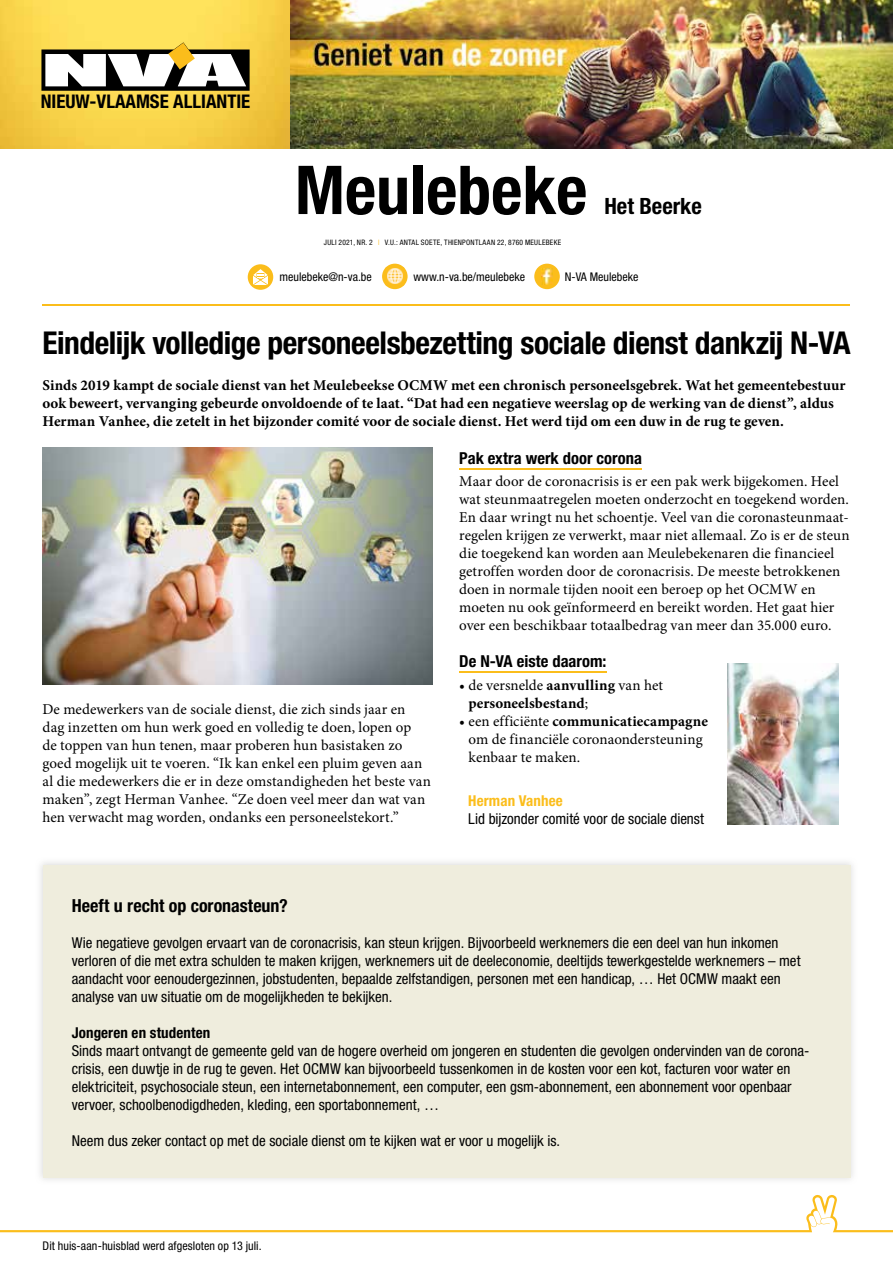
<style>
.page{position:relative;width:893px;height:1263px;background:#fff}
.page>*{position:absolute;margin:0;border:0;box-sizing:border-box;transform-origin:0 0}
.t1{font:700 condensed 67.5px "Helvetica Neue LT Std";color:#000}
.t2{font:700 condensed 31.5px "Helvetica Neue LT Std";letter-spacing:-.015em;color:#000}
.t3{font:700 condensed 22.5px "Helvetica Neue LT Std";color:#000}
.t4{font:700 condensed 18.9px "Helvetica Neue LT Std";color:#000}
.t5{font:700 condensed 18px "Helvetica Neue LT Std";color:#000}
.t6{font:700 condensed 16.5px "Helvetica Neue LT Std";color:#000}
.t7{font:15px/18px "Minion Pro";color:#000}
.t8{font:condensed 15px/18px "Helvetica Neue LT Std";color:#000}
.t9{font:700 15px/18px "Minion Pro";color:#000}
.t10{font:700 condensed 15px "Helvetica Neue LT Std";letter-spacing:.005em;color:#000}
.t11{font:700 condensed 15px "Helvetica Neue LT Std";letter-spacing:.005em;color:#fbbd1b}
.t12{font:condensed 12px "Helvetica Neue LT Std";color:#000}
.t13{font:condensed 7.5px "Helvetica Neue LT Std";letter-spacing:.035em;color:#000}
.s1{font-weight:300;color:#fbbd1b}
.s2{font-weight:400}
.s3{font-weight:700}
</style>
<div class="page">
<img style="left:289px;top:0;width:604px;height:149px">
<hr style="left:459px;top:468px;width:183px;height:1px;background:#fbbd1b">
<hr style="left:459px;top:672px;width:148px;height:1px;background:#fbbd1b">
<img style="left:43px;top:447px;width:389px;height:237px">
<img style="left:727px;top:664px;width:112px;height:160px">
<div style="left:40px;top:862px;width:813px;height:318px;background:#efefef"></div>
<div style="left:43px;top:865px;width:807px;height:313px;background:#efeddd"></div>
<hr style="left:43px;top:305px;width:807px;height:1px;background:#fbbd1b">
<div style="left:382px;top:264px;width:26px;height:25px;background:#fbbd1b;border-radius:50%"></div>
<img style="left:385px;top:267px;width:19px;height:19px">
<div style="left:248px;top:264px;width:25px;height:26px;background:#fbbd1b;border-radius:50%"></div>
<svg style="left:253px;top:269px;width:15px;height:16px"></svg>
<div style="left:534px;top:264px;width:26px;height:25px;background:#fbbd1b;border-radius:50%"></div>
<img style="left:541px;top:268px;width:12px;height:16px">
<svg style="left:0;top:1195px;width:893px;height:37px"></svg>
<svg style="left:0;top:0;width:289px;height:149px"></svg>
<svg style="left:41px;top:42px;width:209px;height:49px"></svg>
<p class="t4" style="left:41px;top:90px;width:211px">NIEUW-VLAAMSE ALLIANTIE</p>
<h1 class="t1" style="left:295px;top:149px;width:294px">Meulebeke</h1>
<p class="t13" style="left:324px;top:238px;width:239px">JULI 2021, NR. 2 <span class="s1">I</span> V.U.: ANTAL SOETE, THIENPONTLAAN 22, 8760 MEULEBEKE</p>
<h3 class="t3" style="left:604px;top:192px;width:99px">Het Beerke</h3>
<p class="t12" style="left:280px;top:270px;width:94px">meulebeke@n-va.be</p>
<p class="t12" style="left:413px;top:270px;width:113px">www.n-va.be/meulebeke</p>
<p class="t12" style="left:565px;top:270px;width:75px">N-VA Meulebeke</p>
<h2 class="t2" style="left:43px;top:324px;width:809px">Eindelijk volledige personeelsbezetting sociale dienst dankzij N-VA</h2>
<p class="t9" style="left:43px;top:376px;width:805px">Sinds 2019 kampt de sociale dienst van het Meulebeekse OCMW met een chronisch personeelsgebrek. Wat het gemeentebestuur ook beweert, vervanging gebeurde onvoldoende of te laat. “Dat had een negatieve weerslag op de werking van de dienst”, aldus<br>Herman Vanhee, die zetelt in het bijzonder comité voor de sociale dienst. Het werd tijd om een duw in de rug te geven.</p>
<p class="t7" style="left:43px;top:700px;width:390px">De medewerkers van de sociale dienst, die zich sinds jaar en dag inzetten om hun werk goed en volledig te doen, lopen op<br>de toppen van hun tenen, maar proberen hun basistaken zo goed mogelijk uit te voeren. “Ik kan enkel een pluim geven aan al die medewerkers die er in deze omstandigheden het beste van maken”, zegt Herman Vanhee. “Ze doen veel meer dan wat van hen verwacht mag worden, ondanks een personeelstekort.”</p>
<p class="t6" style="left:459px;top:448px;width:184px">Pak extra werk door corona</p>
<p class="t7" style="left:459px;top:472px;width:392px">Maar door de coronacrisis is er een pak werk bijgekomen. Heel wat steunmaatregelen moeten onderzocht en toegekend worden.<br>En daar wringt nu het schoentje. Veel van die coronasteunmaat&shy;regelen krijgen ze verwerkt, maar niet allemaal. Zo is er de steun die toegekend kan worden aan Meulebekenaren die financieel getroffen worden door de coronacrisis. De meeste betrokkenen doen in normale tijden nooit een beroep op het OCMW en moeten nu ook geïnformeerd en bereikt worden. Het gaat hier over een beschikbaar totaalbedrag van meer dan 35.000 euro.</p>
<p class="t6" style="left:459px;top:652px;width:149px">De N-VA eiste daarom:</p>
<p class="t9" style="left:468px;top:676px;width:196px;text-indent:-9px"><span class="s2">• de versnelde</span> aanvulling <span class="s2">van het </span>personeelsbestand<span class="s2">;</span></p>
<p class="t7" style="left:468px;top:712px;width:241px;text-indent:-9px">• een efficiënte <span class="s3">communicatiecampagne </span>om de financiële coronaondersteuning kenbaar te maken.</p>
<p class="t11" style="left:468px;top:792px;width:96px">Herman Vanhee</p>
<p class="t8" style="left:468px;top:810px;width:237px">Lid bijzonder comité voor de sociale dienst</p>
<p class="t5" style="left:72px;top:894px;width:218px">Heeft u recht op coronasteun?</p>
<p class="t8" style="left:72px;top:933px;width:730px">Wie negatieve gevolgen ervaart van de coronacrisis, kan steun krijgen. Bijvoorbeeld werknemers die een deel van hun inkomen verloren of die met extra schulden te maken krijgen, werknemers uit de deeleconomie, deeltijds tewerkgestelde werknemers – met aandacht voor eenoudergezinnen, jobstudenten, bepaalde zelfstandigen, personen met een handicap, … Het OCMW maakt een analyse van uw situatie om de mogelijkheden te bekijken.</p>
<p class="t10" style="left:72px;top:1023px;width:140px">Jongeren en studenten</p>
<p class="t8" style="left:72px;top:1041px;width:739px">Sinds maart ontvangt de gemeente geld van de hogere overheid om jongeren en studenten die gevolgen ondervinden van de corona&shy;crisis, een duwtje in de rug te geven. Het OCMW kan bijvoorbeeld tussenkomen in de kosten voor een kot, facturen voor water en elektriciteit, psychosociale steun, een internetabonnement, een computer, een gsm-abonnement, een abonnement voor openbaar vervoer, schoolbenodigdheden, kleding, een sportabonnement, …</p>
<p class="t8" style="left:72px;top:1131px;width:490px">Neem dus zeker contact op met de sociale dienst om te kijken wat er voor u mogelijk is.</p>
<p class="t12" style="left:43px;top:1239px;width:221px">Dit huis-aan-huisblad werd afgesloten op 13 juli.</p>
</div>
